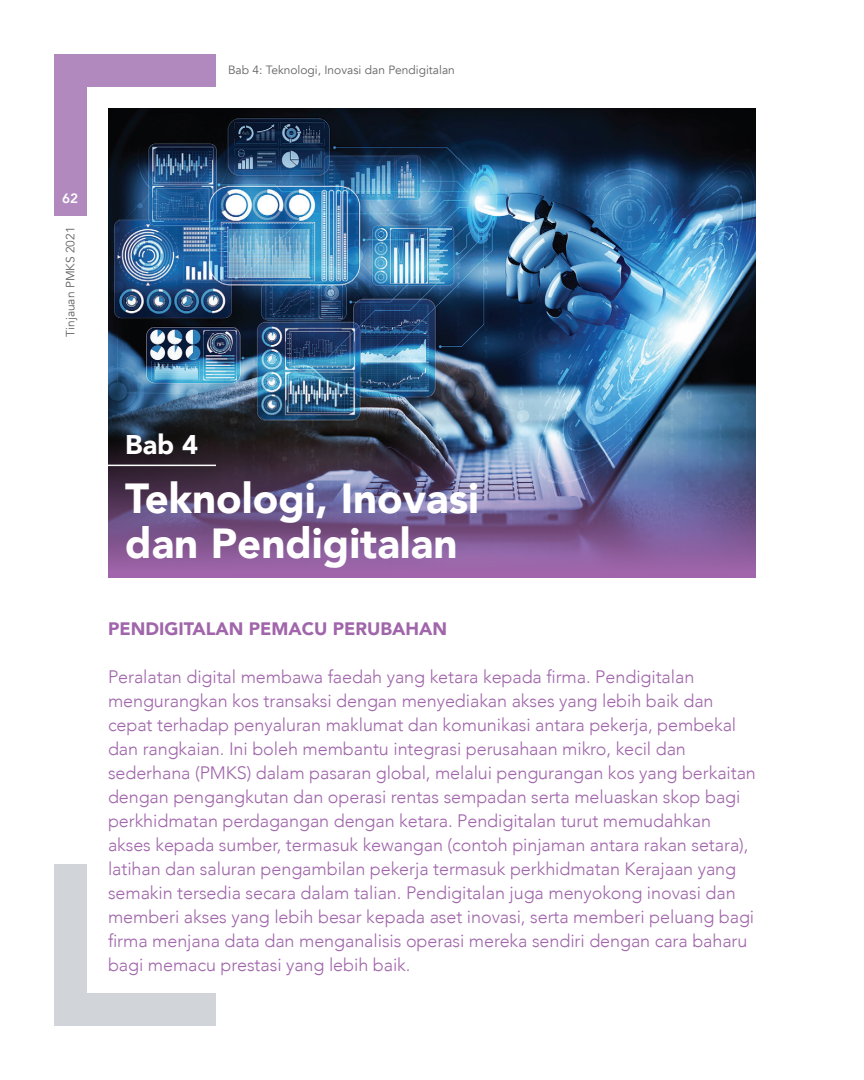
<style>
.page{position:relative;width:864px;height:1080px;background:#fff}
.page>*{position:absolute;margin:0;border:0;box-sizing:border-box;transform-origin:0 0}
.t1{font:900 42px "Avenir";color:#fff}
.t2{font:900 27px "Avenir";color:#fff}
.t3{font:300 18px/24px "Avenir";letter-spacing:-.005em;color:#a065aa}
.t4{font:900 18px "Avenir";color:#a065aa}
.t5{font:800 13.5px "Avenir";color:#fff}
.t6{font:12px "Avenir";color:#636366}
</style>
<div class="page">
<div style="left:54px;top:993px;width:162px;height:33px;background:#d1d5da"></div>
<div style="left:54px;top:864px;width:33px;height:162px;background:#d1d5da"></div>
<div style="left:54px;top:54px;width:162px;height:33px;background:#b289be"></div>
<div style="left:54px;top:54px;width:33px;height:162px;background:#b289be"></div>
<img style="left:108px;top:108px;width:648px;height:113px">
<img style="left:108px;top:221px;width:648px;height:356px">
<hr style="left:104px;top:465px;width:112px;height:1px;background:#fff">
<p class="t6" style="left:228px;top:62px;width:228px">Bab 4: Teknologi, Inovasi dan Pendigitalan</p>
<p class="t5" style="left:62px;top:187px;width:17px">62</p>
<p class="t6" style="left:63px;top:337px;width:112px;rotate:-90deg">Tinjauan PMKS 2021</p>
<p class="t2" style="left:125px;top:421px;width:74px">Bab 4</p>
<p class="t1" style="left:125px;top:463px;width:355px">Teknologi, Inovasi</p>
<p class="t1" style="left:125px;top:508px;width:334px">dan Pendigitalan</p>
<p class="t4" style="left:108px;top:613px;width:341px">PENDIGITALAN PEMACU PERUBAHAN</p>
<p class="t3" style="left:108px;top:665px;width:649px">Peralatan digital membawa faedah yang ketara kepada firma. Pendigitalan mengurangkan kos transaksi dengan menyediakan akses yang lebih baik dan cepat terhadap penyaluran maklumat dan komunikasi antara pekerja, pembekal dan rangkaian. Ini boleh membantu integrasi perusahaan mikro, kecil dan sederhana (PMKS) dalam pasaran global, melalui pengurangan kos yang berkaitan dengan pengangkutan dan operasi rentas sempadan serta meluaskan skop bagi perkhidmatan perdagangan dengan ketara. Pendigitalan turut memudahkan akses kepada sumber, termasuk kewangan (contoh pinjaman antara rakan setara), latihan dan saluran pengambilan pekerja termasuk perkhidmatan Kerajaan yang semakin tersedia secara dalam talian. Pendigitalan juga menyokong inovasi dan memberi akses yang lebih besar kepada aset inovasi, serta memberi peluang bagi firma menjana data dan menganalisis operasi mereka sendiri dengan cara baharu bagi memacu prestasi yang lebih baik.</p>
</div>
